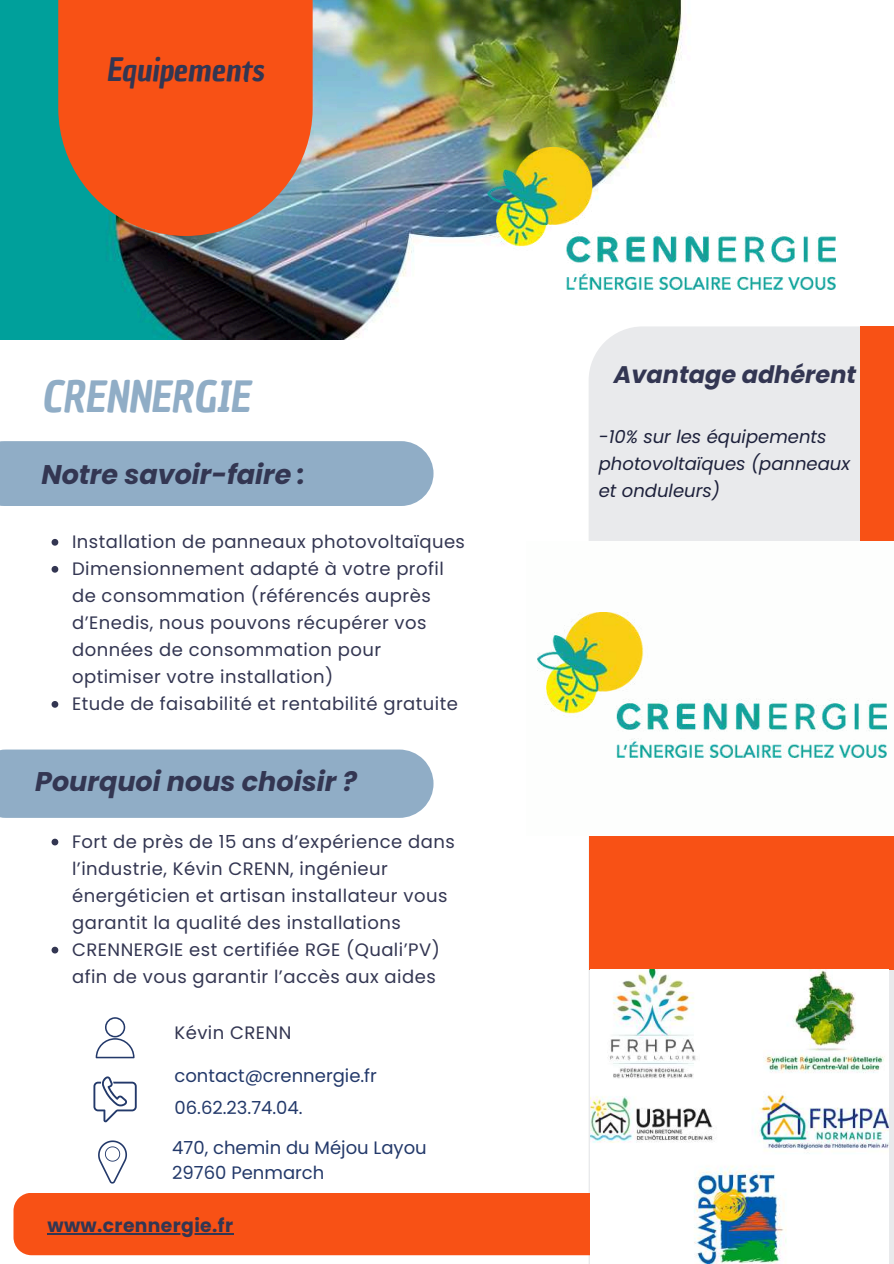
<style>
.page{position:relative;width:894px;height:1264px;background:#fff}
.page>*{position:absolute;margin:0;border:0;box-sizing:border-box;transform-origin:0 0}
.t1{font:italic 42px "Chau Philomene One";color:#90adc6}
.t2{font:italic 31.5px "Chau Philomene One";color:#333652}
.t3{font:italic 700 27px "Poppins";color:#333652}
.t4{font:italic 700 24px "Poppins";color:#333652}
.t5{font:700 18.75px "Poppins";letter-spacing:.02em;color:#333652}
.t6{font:18px/27px "Poppins";letter-spacing:.025em;color:#333652}
.t7{font:18px/24.8px "Poppins";color:#23396a}
.t8{font:italic 18px/27px "Poppins";color:#1d213b}
</style>
<div class="page">
<div style="left:0;top:441px;width:433px;height:65px;background:#90adc6"></div>
<img style="left:0;top:0;width:836px;height:339px">
<div style="left:588px;top:326px;width:305px;height:937px;background:#e9eaec"></div>
<svg style="left:58px;top:0;width:254px;height:236px;background:#e25a25"></svg>
<div style="left:588px;top:768px;width:305px;height:201px;background:#f85115"></div>
<div style="left:13px;top:1192px;width:577px;height:63px;background:#f85115"></div>
<div style="left:860px;top:326px;width:33px;height:236px;background:#f85115"></div>
<svg style="left:93px;top:1076px;width:44px;height:46px"></svg>
<svg style="left:98px;top:1140px;width:29px;height:43px"></svg>
<svg style="left:96px;top:1017px;width:38px;height:41px"></svg>
<img style="left:590px;top:969px;width:298px;height:293px">
<div style="left:526px;top:542px;width:367px;height:294px;background:#fdfefd"></div>
<img style="left:537px;top:613px;width:349px;height:144px">
<img style="left:488px;top:147px;width:347px;height:143px">
<svg style="left:52px;top:539px;width:6px;height:6px"></svg>
<svg style="left:52px;top:566px;width:6px;height:6px"></svg>
<svg style="left:52px;top:701px;width:6px;height:6px"></svg>
<hr style="left:47px;top:1233px;width:186px;height:1px;background:#333652">
<div style="left:0;top:749px;width:433px;height:68px;background:#90adc6"></div>
<svg style="left:52px;top:838px;width:6px;height:7px"></svg>
<svg style="left:52px;top:946px;width:6px;height:7px"></svg>
<h2 class="t2" style="left:107px;top:48px;width:159px">Equipements</h2>
<h1 class="t1" style="left:41px;top:368px;width:210px">CRENNERGIE</h1>
<h3 class="t3" style="left:41px;top:455px;width:265px">Notre savoir-faire :</h3>
<p class="t6" style="left:72px;top:528px;width:394px">Installation de panneaux photovoltaïques Dimensionnement adapté à votre profil de consommation (référencés auprès d’Enedis, nous pouvons récupérer vos données de consommation pour optimiser votre installation)<br>Etude de faisabilité et rentabilité gratuite</p>
<h3 class="t3" style="left:35px;top:763px;width:323px">Pourquoi nous choisir ?</h3>
<p class="t6" style="left:72px;top:827px;width:384px">Fort de près de 15 ans d’expérience dans l’industrie, Kévin CRENN, ingénieur énergéticien et artisan installateur vous garantit la qualité des installations CRENNERGIE est certifiée RGE (Quali’PV) afin de vous garantir l’accès aux aides</p>
<p class="t6" style="left:174px;top:1018px;width:118px">Kévin CRENN</p>
<p class="t7" style="left:174px;top:1059px;width:204px;line-height:31.7px">contact@crennergie.fr<br>06.62.23.74.04.</p>
<p class="t7" style="left:172px;top:1135px;width:256px">470, chemin du Méjou Layou<br>29760 Penmarch</p>
<p class="t5" style="left:47px;top:1212px;width:187px">www.crennergie.fr</p>
<h3 class="t4" style="left:613px;top:357px;width:244px">Avantage adhérent</h3>
<p class="t8" style="left:598px;top:423px;width:253px">-10% sur les équipements photovoltaïques (panneaux et onduleurs)</p>
</div>
